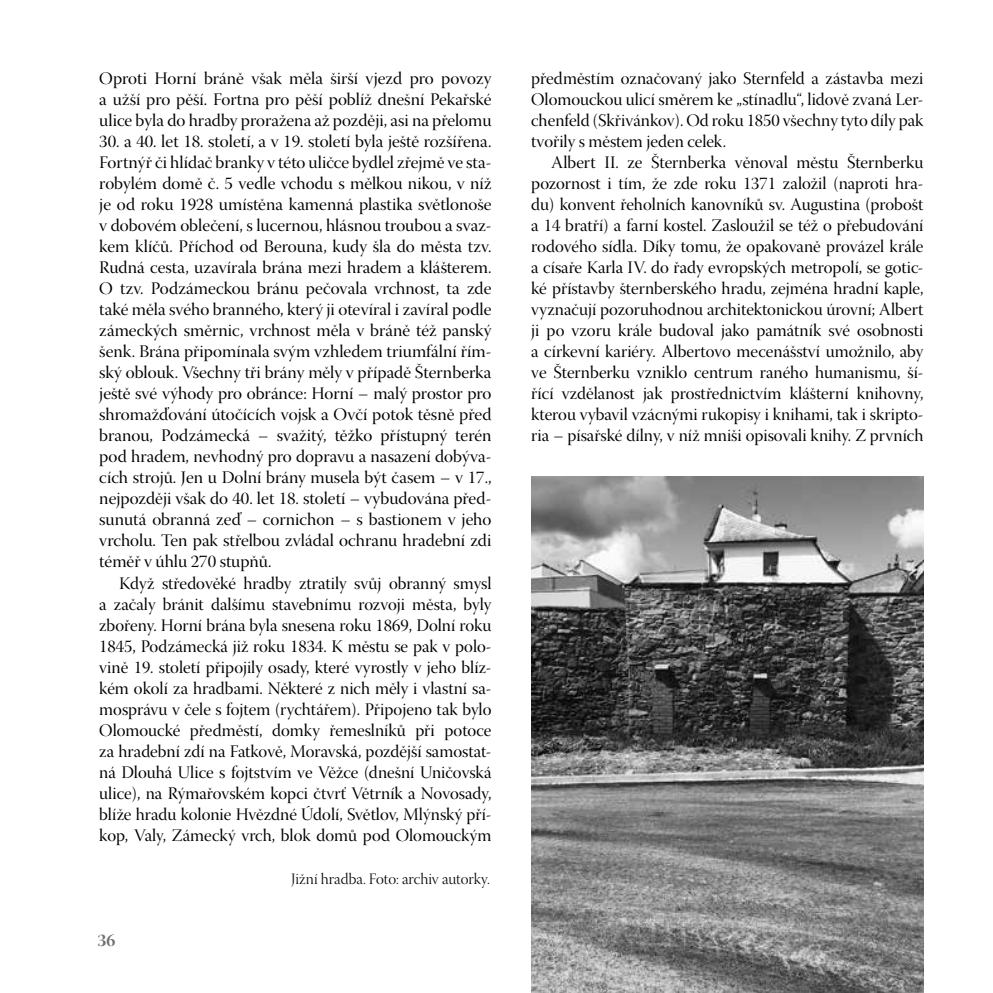
<style>
.page{position:relative;width:993px;height:993px;background:#fff}
.page>*{position:absolute;margin:0;border:0;box-sizing:border-box;transform-origin:0 0}
.Bez{font:17.5px/21px "Warnock Pro Disp";color:#000;text-align:justify}
.t1{font:17.5px "Warnock Pro Bold Disp";color:#6f6f6e}
.Popiska_foto{font:15.75px "Warnock Pro Light Disp";color:#000}
</style>
<div class="page">
<img style="left:531px;top:476px;width:392px;height:516px">
<p class="Bez" style="left:99px;top:70px;width:393px">Oproti Horní bráně však měla širší vjezd pro povozy a užší pro pěší. Fortna pro pěší poblíž dnešní Pekařské ulice byla do hradby proražena až později, asi na přelomu</p>
<p class="Bez" style="left:99px;top:133px;width:393px">30. a 40. let 18. století, a v 19. století byla ještě rozšířena.<br>Fortnýř či hlídač branky v této uličce bydlel zřejmě ve sta&shy;robylém domě č. 5 vedle vchodu s mělkou nikou, v níž je od roku 1928 umístěna kamenná plastika světlonoše v dobovém oblečení, s lucernou, hlásnou troubou a svaz&shy;kem klíčů. Příchod od Berouna, kudy šla do města tzv.<br>Rudná cesta, uzavírala brána mezi hradem a klášterem.<br>O tzv. Podzámeckou bránu pečovala vrchnost, ta zde také měla svého branného, který ji otevíral i zavíral podle zámeckých směrnic, vrchnost měla v bráně též panský šenk. Brána připomínala svým vzhledem triumfální řím&shy;ský oblouk. Všechny tři brány měly v případě Šternberka ještě své výhody pro obránce: Horní – malý prostor pro shromažďování útočících vojsk a Ovčí potok těsně před branou, Podzámecká – svažitý, těžko přístupný terén pod hradem, nevhodný pro dopravu a nasazení dobýva&shy;cích strojů. Jen u Dolní brány musela být časem – v 17., nejpozději však do 40. let 18. století – vybudována před&shy;sunutá obranná zeď – cornichon – s bastionem v jeho vrcholu. Ten pak střelbou zvládal ochranu hradební zdi téměř v úhlu 270 stupňů.</p>
<p class="Bez" style="left:99px;top:574px;width:393px;text-indent:20px">Když středověké hradby ztratily svůj obranný smysl a začaly bránit dalšímu stavebnímu rozvoji města, byly zbořeny. Horní brána byla snesena roku 1869, Dolní roku 1845, Podzámecká již roku 1834. K městu se pak v polo&shy;vině 19. století připojily osady, které vyrostly v jeho blíz&shy;kém okolí za hradbami. Některé z nich měly i vlastní sa&shy;mosprávu v čele s fojtem (rychtářem). Připojeno tak bylo Olomoucké předměstí, domky řemeslníků při potoce za hradební zdí na Fatkově, Moravská, pozdější samostat&shy;ná Dlouhá Ulice s fojtstvím ve Věžce (dnešní Uničovská ulice), na Rýmařovském kopci čtvrť Větrník a Novosady, blíže hradu kolonie Hvězdné Údolí, Světlov, Mlýnský pří&shy;kop, Valy, Zámecký vrch, blok domů pod Olomouckým</p>
<p class="t1" style="left:98px;top:929px;width:19px">36</p>
<p class="Popiska_foto" style="left:291px;top:869px;width:200px">Jižní hradba. Foto: archiv autorky.</p>
<p class="Bez" style="left:531px;top:70px;width:393px">předměstím označovaný jako Sternfeld a zástavba mezi Olomouckou ulicí směrem ke „stínadlu“, lidově zvaná Ler&shy;chenfeld (Skřivánkov). Od roku 1850 všechny tyto díly pak tvořily s městem jeden celek.</p>
<p class="Bez" style="left:531px;top:154px;width:393px;text-indent:20px">Albert II. ze Šternberka věnoval městu Šternberku pozornost i tím, že zde roku 1371 založil (naproti hra&shy;du) konvent řeholních kanovníků sv. Augustina (probošt a 14 bratří) a farní kostel. Zasloužil se též o přebudování rodového sídla. Díky tomu, že opakovaně provázel krále a císaře Karla IV. do řady evropských metropolí, se gotic&shy;ké přístavby šternberského hradu, zejména hradní kaple, vyznačují pozoruhodnou architektonickou úrovní; Albert ji po vzoru krále budoval jako památník své osobnosti a církevní kariéry. Albertovo mecenášství umožnilo, aby ve Šternberku vzniklo centrum raného humanismu, ší&shy;řící vzdělanost jak prostřednictvím klášterní knihovny, kterou vybavil vzácnými rukopisy i knihami, tak i skripto&shy;ria – písařské dílny, v níž mniši opisovali knihy. Z prvních</p>
</div>
